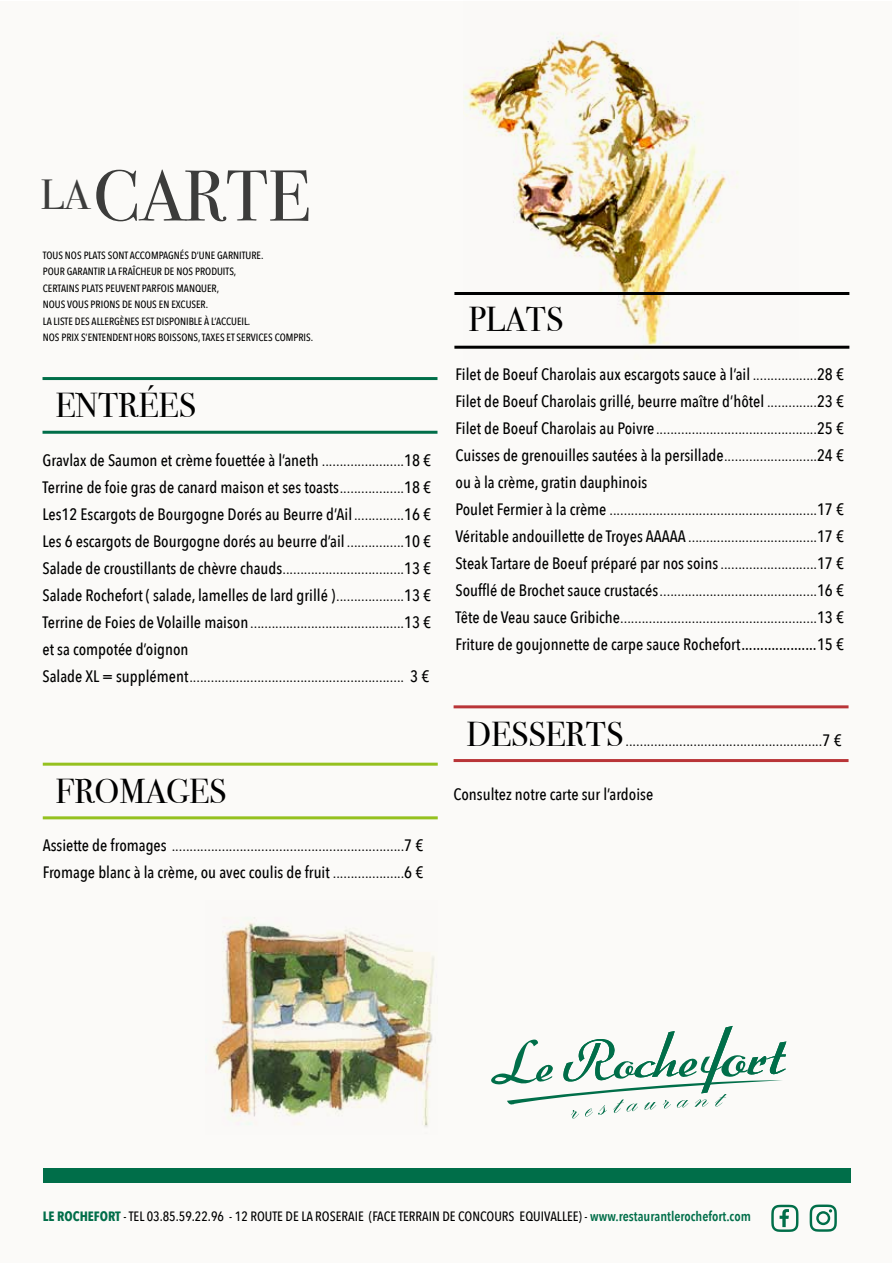
<style>
.page{position:relative;width:893px;height:1263px;background:#fff}
.page>*{position:absolute;margin:0;border:0;box-sizing:border-box;transform-origin:0 0}
.t1{font:72px "Bodoni Svty Two ITCTT";color:#3c3c3b}
.t2{font:34.5px "Bodoni Svty Two ITCTT";color:#000}
.t3{font:500 16.5px/27px "Avenir Next Condensed";color:#000}
.t4{font:16.5px/27px "Avenir Next Condensed";color:#000}
.t5{font:500 13.5px "Avenir Next Condensed";color:#000}
.t6{font:500 10.5px/16.5px "Avenir Next Condensed";color:#000}
.s1{font-weight:400}
.s2{font-weight:500}
.s3{font-family:"Bodoni Svty Two ITCTT";font-size:34.5px}
.s4{font-weight:700;color:#006e49}
.s5{font-weight:600;color:#006e49}
</style>
<div class="page">
<div style="left:1px;top:1px;width:891px;height:1261px;background:#fbfaf8"></div>
<div style="left:43px;top:1168px;width:807px;height:14px;background:#006e49"></div>
<hr style="left:43px;top:431px;width:394px;height:3px;background:#006e49">
<hr style="left:43px;top:377px;width:394px;height:3px;background:#006e49">
<hr style="left:454px;top:346px;width:395px;height:3px;background:#000">
<hr style="left:454px;top:292px;width:395px;height:3px;background:#000">
<hr style="left:43px;top:816px;width:395px;height:3px;background:#95c11f">
<hr style="left:43px;top:763px;width:395px;height:3px;background:#95c11f">
<hr style="left:454px;top:759px;width:394px;height:3px;background:#b93538">
<hr style="left:454px;top:705px;width:394px;height:3px;background:#b93538">
<svg style="left:810px;top:1204px;width:27px;height:28px"></svg>
<svg style="left:771px;top:1205px;width:27px;height:27px"></svg>
<svg style="left:491px;top:1026px;width:296px;height:92px"></svg>
<img style="left:463px;top:33px;width:336px;height:316px">
<img style="left:213px;top:917px;width:222px;height:210px">
<h1 class="t1" style="left:41px;top:137px;width:271px"><sup>LA</sup> CARTE</h1>
<p class="t6" style="left:43px;top:247px;width:272px">TOUS NOS PLATS SONT ACCOMPAGNÉS D’UNE GARNITURE.<br>POUR GARANTIR LA FRAÎCHEUR DE NOS PRODUITS,<br>CERTAINS PLATS PEUVENT PARFOIS MANQUER,<br>NOUS VOUS PRIONS DE NOUS EN EXCUSER.<br>LA LISTE DES ALLERGÈNES EST DISPONIBLE À L’ACCUEIL.<br>NOS PRIX S’ENTENDENT HORS BOISSONS, TAXES ET SERVICES COMPRIS.</p>
<h2 class="t2" style="left:55px;top:377px;width:142px">ENTRÉES</h2>
<p class="t3" style="left:43px;top:446px;width:390px">Gravlax de Saumon et crème fouettée à l’aneth <span class="s1">.......................</span>18 € Terrine de foie gras de canard maison et ses toasts<span class="s1">..................</span>18 € Les12 Escargots de Bourgogne Dorés au Beurre d’Ail<span class="s1">..............</span>16 € Les 6 escargots de Bourgogne dorés au beurre d’ail <span class="s1">................</span>10 € Salade de croustillants de chèvre chauds<span class="s1">..................................</span>13 € Salade Rochefort ( salade, lamelles de lard grillé )<span class="s1">...................</span>13 € Terrine de Foies de Volaille maison<span class="s1">...........................................</span>13 € et sa compotée d’oignon<br>Salade XL = supplément<span class="s1">............................................................</span> 3 €</p>
<h2 class="t2" style="left:56px;top:763px;width:172px">FROMAGES</h2>
<p class="t4" style="left:43px;top:831px;width:382px"><span class="s2">Assiette de fromages</span> .................................................................<span class="s2">7 €<br>Fromage blanc à la crème, ou avec coulis de fruit</span> ....................<span class="s2">6 €</span></p>
<h2 class="t2" style="left:468px;top:291px;width:97px">PLATS</h2>
<p class="t3" style="left:455px;top:361px;width:390px">Filet de Boeuf Charolais aux escargots sauce à l’ail <span class="s1">..................</span>28 € Filet de Boeuf Charolais grillé, beurre maître d’hôtel <span class="s1">..............</span>23 € Filet de Boeuf Charolais au Poivre<span class="s1">.............................................</span>25 € Cuisses de grenouilles sautées à la persillade<span class="s1">..........................</span>24 € ou à la crème, gratin dauphinois<br>Poulet Fermier à la crème <span class="s1">..........................................................</span>17 € Véritable andouillette de Troyes AAAAA <span class="s1">....................................</span>17 € Steak Tartare de Boeuf préparé par nos soins<span class="s1">...........................</span>17 € Soufflé de Brochet sauce crustacés<span class="s1">............................................</span>16 € Tête de Veau sauce Gribiche<span class="s1">.......................................................</span>13 € Friture de goujonnette de carpe sauce Rochefort....................15 €</p>
<p class="t4" style="left:466px;top:726px;width:377px"><span class="s3">DESSERTS</span>.......................................................<span class="s2">7 €</span></p>
<p class="t3" style="left:454px;top:781px;width:201px">Consultez notre carte sur l’ardoise</p>
<p class="t5" style="left:43px;top:1208px;width:710px"><span class="s4">LE ROCHEFORT</span> - TEL 03.85.59.22.96 - 12 ROUTE DE LA ROSERAIE (FACE TERRAIN DE CONCOURS EQUIVALLEE) - <span class="s5">www.restaurantlerochefort.com</span></p>
</div>
